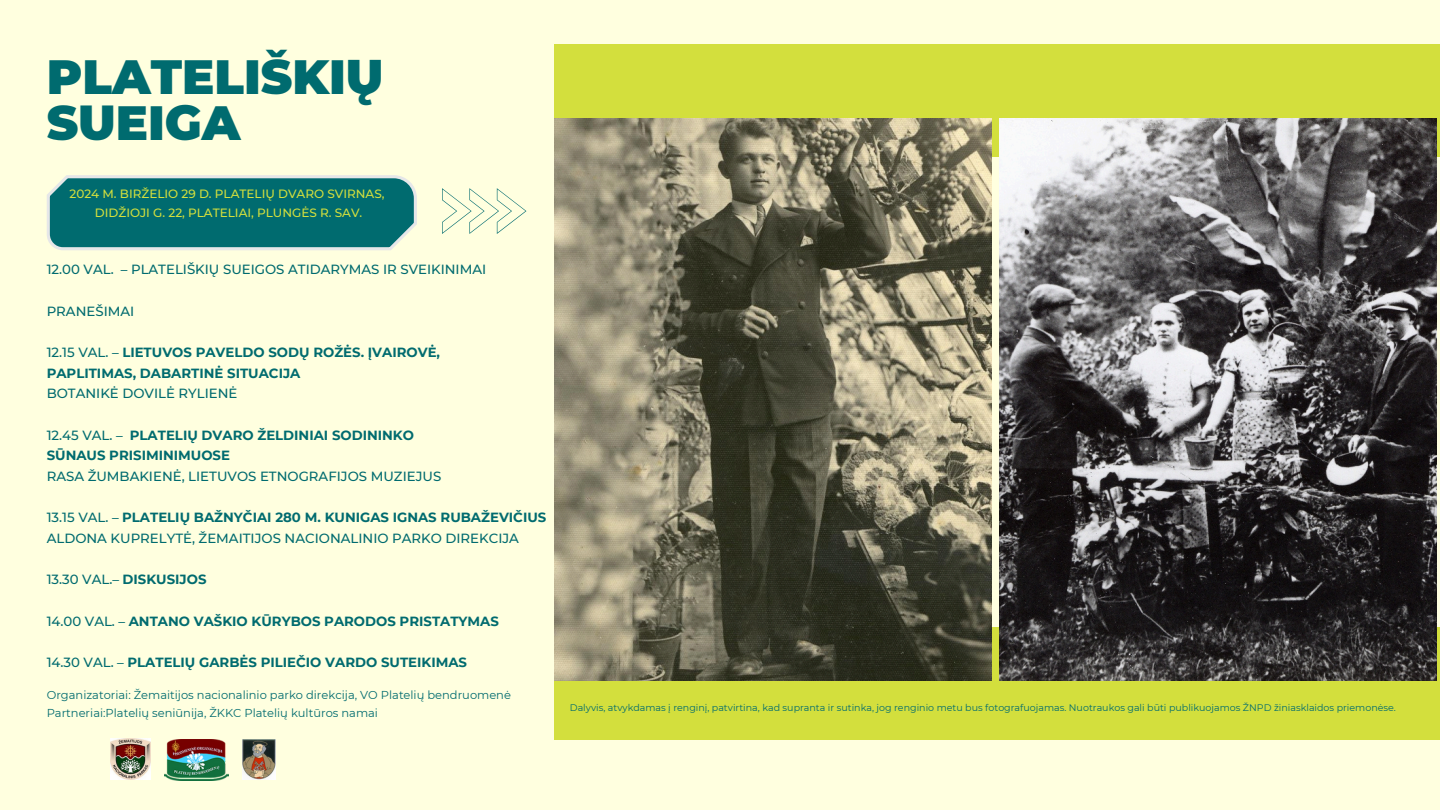
<style>
.page{position:relative;width:1440px;height:810px;background:#ffffdf}
.page>*{position:absolute;margin:0;border:0;box-sizing:border-box;transform-origin:0 0}
.t1{font:900 48px/45.8px "Montserrat";color:#006b6f}
.t2{font:500 13.3px/20.7px "Montserrat";color:#006b6f}
.t3{font:700 13.3px/20.7px "Montserrat";color:#006b6f}
.t4{font:500 12px/18.8px "Montserrat";color:#d3df3d;text-align:center}
.t5{font:11.5px/17.9px "Montserrat";color:#006b6f}
.t6{font:9.5px "Montserrat";color:#006b6f}
.s1{font-weight:500}
.s2{font-weight:700}
</style>
<div class="page">
<div style="left:555px;top:44px;width:885px;height:113px;background:#d3df3d"></div>
<div style="left:555px;top:627px;width:885px;height:113px;background:#d3df3d"></div>
<img style="left:999px;top:118px;width:438px;height:562px">
<img style="left:555px;top:118px;width:437px;height:562px">
<svg style="left:47px;top:175px;width:370px;height:75px;background:#1b7a7d"></svg>
<svg style="left:442px;top:188px;width:84px;height:46px"></svg>
<img style="left:111px;top:739px;width:40px;height:40px">
<img style="left:164px;top:740px;width:65px;height:40px">
<img style="left:242px;top:740px;width:34px;height:39px">
<h2 class="t1" style="left:47px;top:54px;width:338px">PLATELIŠKIŲ<br>SUEIGA</h2>
<p class="t4" style="left:69px;top:185px;width:317px">2024 M. BIRŽELIO 29 D. PLATELIŲ DVARO SVIRNAS,<br>DIDŽIOJI G. 22, PLATELIAI, PLUNGĖS R. SAV.</p>
<h2 class="t2" style="left:47px;top:259px;width:441px">12.00 VAL. – PLATELIŠKIŲ SUEIGOS ATIDARYMAS IR SVEIKINIMAI</h2>
<h2 class="t2" style="left:47px;top:301px;width:89px">PRANEŠIMAI</h2>
<h2 class="t3" style="left:47px;top:342px;width:395px"><span class="s1">12.15 VAL. –</span> LIETUVOS PAVELDO SODŲ ROŽĖS. ĮVAIROVĖ,<br>PAPLITIMAS, DABARTINĖ SITUACIJA<br><span class="s1">BOTANIKĖ DOVILĖ RYLIENĖ</span></h2>
<h2 class="t2" style="left:47px;top:424px;width:396px">12.45 VAL. – <span class="s2">PLATELIŲ DVARO ŽELDINIAI SODININKO<br>SŪNAUS PRISIMINIMUOSE<br></span>RASA ŽUMBAKIENĖ, LIETUVOS ETNOGRAFIJOS MUZIEJUS</h2>
<h2 class="t2" style="left:47px;top:507px;width:501px">13.15 VAL. – <span class="s2">PLATELIŲ BAŽNYČIAI 280 M. KUNIGAS IGNAS RUBAŽEVIČIUS<br></span>ALDONA KUPRELYTĖ, ŽEMAITIJOS NACIONALINIO PARKO DIREKCIJA</h2>
<p class="t2" style="left:47px;top:569px;width:161px">13.30 VAL.– <span class="s2">DISKUSIJOS</span></p>
<h3 class="t3" style="left:47px;top:610px;width:454px"><span class="s1">14.00 VAL. –</span> ANTANO VAŠKIO KŪRYBOS PARODOS PRISTATYMAS</h3>
<p class="t3" style="left:47px;top:652px;width:422px"><span class="s1">14.30 VAL. –</span> PLATELIŲ GARBĖS PILIEČIO VARDO SUTEIKIMAS</p>
<h2 class="t5" style="left:47px;top:686px;width:466px">Organizatoriai: Žemaitijos nacionalinio parko direkcija, VO Platelių bendruomenė<br>Partneriai:Platelių seniūnija, ŽKKC Platelių kultūros namai</h2>
<h2 class="t6" style="left:570px;top:702px;width:828px">Dalyvis, atvykdamas į renginį, patvirtina, kad supranta ir sutinka, jog renginio metu bus fotografuojamas. Nuotraukos gali būti publikuojamos ŽNPD žiniasklaidos priemonėse.</h2>
</div>
